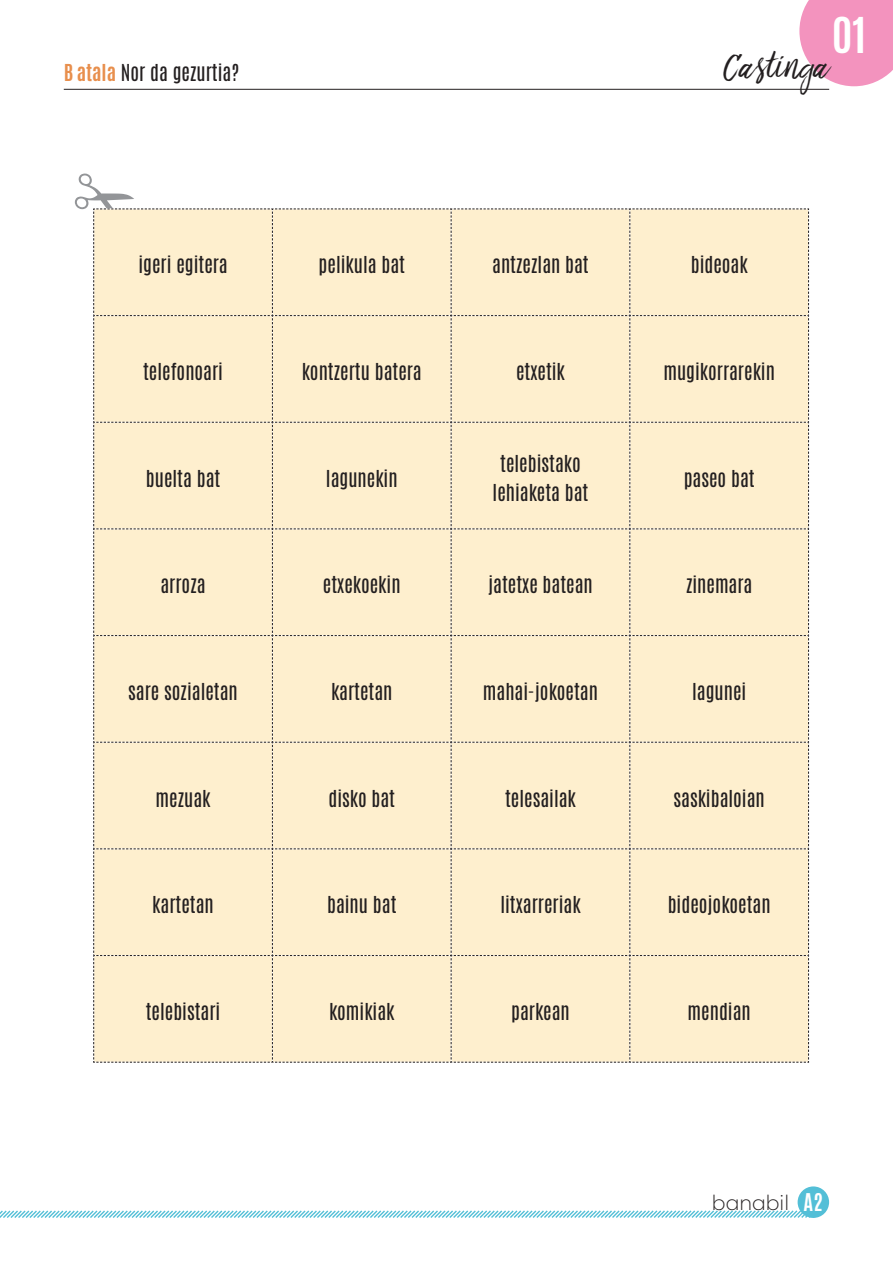
<style>
.page{position:relative;width:893px;height:1263px;background:#fff}
.page>*{position:absolute;margin:0;border:0;box-sizing:border-box;transform-origin:0 0}
.t1{font:700 41.25px "Antonio";color:#fff}
.t2{font:39px "Bringshoot";letter-spacing:.01em;color:#231f20}
.t3{font:300 21.15px "Filson Pro";color:#231f20}
.Hitzak_solte_zutabe{font:19.5px/28.5px "Antonio";color:#231f20;text-align:center}
.Goiburu_atalatitu{font:19.5px "Antonio";color:#231f20}
.s1{font-weight:700;color:#e88f4d}
.s2{font-family:"Antonio";font-weight:700;font-size:20.4px;color:#fff}
</style>
<div class="page">
<hr style="left:64px;top:89px;width:765px;height:1px;background:#231f20">
<svg style="left:799px;top:0;width:94px;height:86px"></svg>
<svg style="left:0;top:1209px;width:821px;height:9px"></svg>
<div style="left:798px;top:1186px;width:31px;height:32px;background:#53bfd7;border-radius:50%"></div>
<div style="left:93px;top:208px;width:716px;height:855px;background:#feefce"></div>
<p class="Goiburu_atalatitu" style="left:64px;top:58px;width:177px"><span class="s1">B atala</span> Nor da gezurtia?</p>
<h1 class="t1" style="left:832px;top:4px;width:35px">01</h1>
<h2 class="t2" style="left:725px;top:44px;width:107px">Castinga</h2>
<p class="Hitzak_solte_zutabe" style="left:138px;top:251px;width:91px">igeri egitera</p>
<p class="Hitzak_solte_zutabe" style="left:319px;top:251px;width:88px">pelikula bat</p>
<p class="Hitzak_solte_zutabe" style="left:492px;top:251px;width:98px">antzezlan bat</p>
<p class="Hitzak_solte_zutabe" style="left:691px;top:251px;width:58px">bideoak</p>
<p class="Hitzak_solte_zutabe" style="left:143px;top:358px;width:81px">telefonoari</p>
<p class="Hitzak_solte_zutabe" style="left:302px;top:358px;width:122px">kontzertu batera</p>
<p class="Hitzak_solte_zutabe" style="left:516px;top:358px;width:50px">etxetik</p>
<p class="Hitzak_solte_zutabe" style="left:663px;top:358px;width:113px">mugikorrarekin</p>
<p class="Hitzak_solte_zutabe" style="left:146px;top:464px;width:76px">buelta bat</p>
<p class="Hitzak_solte_zutabe" style="left:326px;top:464px;width:73px">lagunekin</p>
<p class="Hitzak_solte_zutabe" style="left:493px;top:450px;width:97px">telebistako lehiaketa bat</p>
<p class="Hitzak_solte_zutabe" style="left:684px;top:464px;width:72px">paseo bat</p>
<p class="Hitzak_solte_zutabe" style="left:160px;top:571px;width:47px">arroza</p>
<p class="Hitzak_solte_zutabe" style="left:323px;top:571px;width:79px">etxekoekin</p>
<p class="Hitzak_solte_zutabe" style="left:488px;top:571px;width:106px">jatetxe batean</p>
<p class="Hitzak_solte_zutabe" style="left:686px;top:571px;width:68px">zinemara</p>
<p class="Hitzak_solte_zutabe" style="left:128px;top:678px;width:111px">sare sozialetan</p>
<p class="Hitzak_solte_zutabe" style="left:331px;top:678px;width:63px">kartetan</p>
<p class="Hitzak_solte_zutabe" style="left:483px;top:678px;width:117px">mahai-jokoetan</p>
<p class="Hitzak_solte_zutabe" style="left:692px;top:678px;width:56px">lagunei</p>
<p class="Hitzak_solte_zutabe" style="left:156px;top:784px;width:56px">mezuak</p>
<p class="Hitzak_solte_zutabe" style="left:328px;top:784px;width:68px">disko bat</p>
<p class="Hitzak_solte_zutabe" style="left:505px;top:784px;width:72px">telesailak</p>
<p class="Hitzak_solte_zutabe" style="left:674px;top:784px;width:93px">saskibaloian</p>
<p class="Hitzak_solte_zutabe" style="left:152px;top:891px;width:63px">kartetan</p>
<p class="Hitzak_solte_zutabe" style="left:327px;top:891px;width:71px">bainu bat</p>
<p class="Hitzak_solte_zutabe" style="left:500px;top:891px;width:82px">litxarreriak</p>
<p class="Hitzak_solte_zutabe" style="left:668px;top:891px;width:104px">bideojokoetan</p>
<p class="Hitzak_solte_zutabe" style="left:146px;top:997px;width:76px">telebistari</p>
<p class="Hitzak_solte_zutabe" style="left:329px;top:997px;width:67px">komikiak</p>
<p class="Hitzak_solte_zutabe" style="left:511px;top:997px;width:60px">parkean</p>
<p class="Hitzak_solte_zutabe" style="left:688px;top:997px;width:65px">mendian</p>
<p class="t3" style="left:712px;top:1189px;width:112px">banabil <span class="s2">A2</span></p>
</div>
